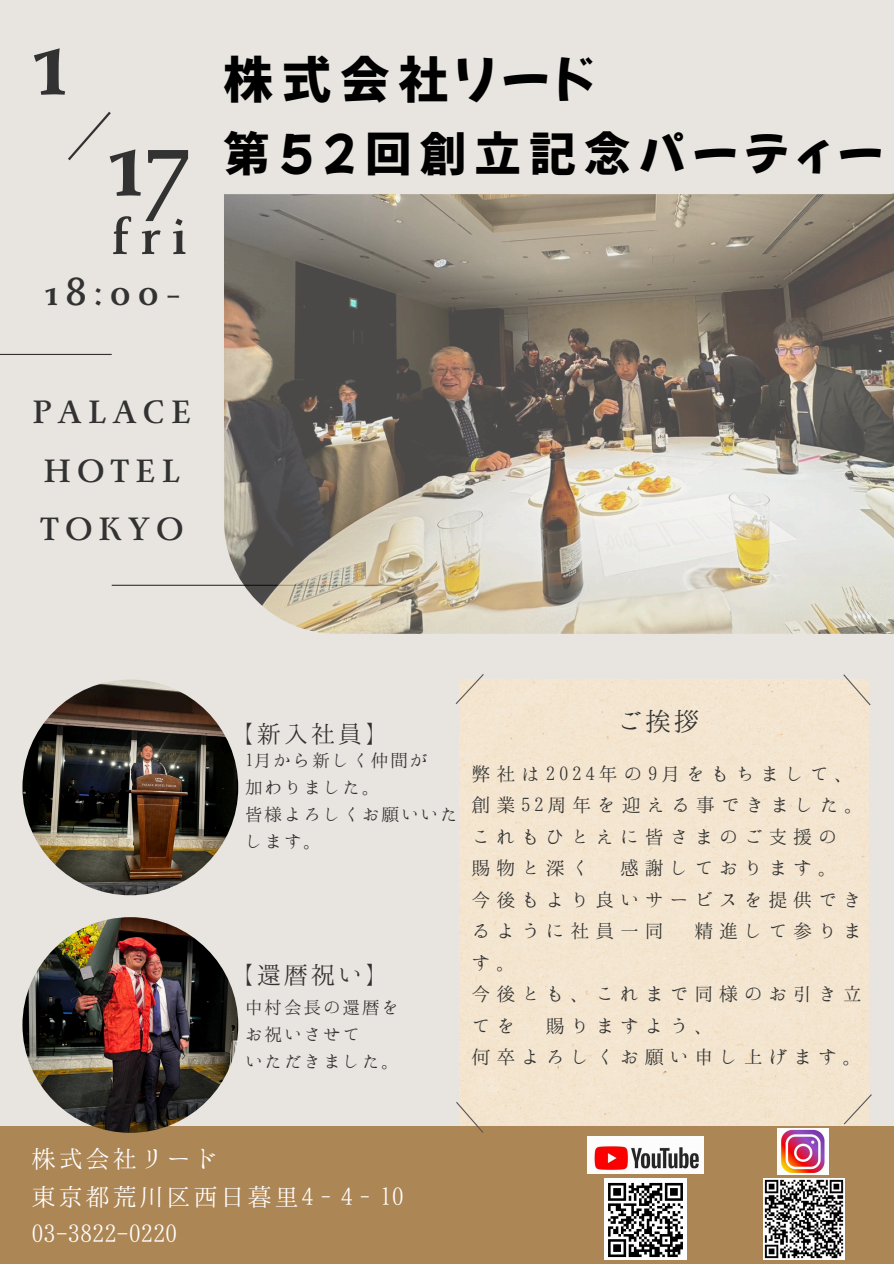
<style>
.page{position:relative;width:894px;height:1264px;background:#fff}
.page>*{position:absolute;margin:0;border:0;box-sizing:border-box;transform-origin:0 0}
.t1{font:700 112.5px "Monterchi Serif";color:#323232}
.t2{font:700 57px "Monterchi Serif";color:#323232}
.t3{font:49.5px "Mochiy Pop P One";letter-spacing:.18em;color:#000}
.t4{font:46.5px "Mochiy Pop P One";letter-spacing:.18em;color:#000}
.t5{font:700 42px "Monterchi Serif";color:#323232}
.t6{font:700 36px/58.5px "Monterchi Serif";letter-spacing:.175em;color:#323232}
.t7{font:28.5px "Hannari Mincho";color:#323232}
.t8{font:27px/37.2px "Hannari Mincho";color:#fff}
.t9{font:27px "Hannari Mincho";color:#323232}
.t10{font:21px/31.5px "Hannari Mincho";letter-spacing:.18em;color:#323232}
.t11{font:19.5px/27px "Hannari Mincho";color:#323232}
</style>
<div class="page">
<div style="left:0;top:0;width:893px;height:1263px;background:#e8e4e0"></div>
<hr style="left:0;top:354px;width:112px;height:1px;background:#323232">
<hr style="left:112px;top:584px;width:285px;height:2px;background:#323232">
<img style="left:224px;top:194px;width:669px;height:440px">
<svg style="left:68px;top:111px;width:43px;height:50px"></svg>
<div style="left:0;top:1126px;width:893px;height:137px;background:#ad8656"></div>
<img style="left:22px;top:679px;width:216px;height:216px;border-radius:50%">
<img style="left:22px;top:917px;width:216px;height:215px;border-radius:50%">
<div style="left:459px;top:679px;width:409px;height:445px;background:#f3e5d0"></div>
<svg style="left:455px;top:674px;width:30px;height:31px"></svg>
<svg style="left:841px;top:674px;width:30px;height:32px"></svg>
<svg style="left:456px;top:1100px;width:28px;height:33px"></svg>
<svg style="left:842px;top:1092px;width:30px;height:33px"></svg>
<img style="left:587px;top:1136px;width:116px;height:37px">
<img style="left:604px;top:1178px;width:82px;height:81px">
<img style="left:777px;top:1128px;width:51px;height:46px">
<img style="left:763px;top:1178px;width:80px;height:81px">
<p class="t1" style="left:33px;top:4px;width:37px">1</p>
<h3 class="t1" style="left:109px;top:105px;width:83px">17</h3>
<h2 class="t2" style="left:111px;top:208px;width:78px">fri</h2>
<p class="t5" style="left:45px;top:271px;width:135px">18:00-</p>
<p class="t3" style="left:223px;top:40px;width:372px">株式会社リード</p>
<p class="t4" style="left:223px;top:117px;width:660px">第52回創立記念パーティー</p>
<h1 class="t6" style="left:32px;top:388px;width:160px">PALACE<br>HOTEL<br>TOKYO</h1>
<p class="t9" style="left:230px;top:719px;width:163px">【新入社員】</p>
<h5 class="t11" style="left:245px;top:745px;width:186px">1月から新しく仲間が</h5>
<p class="t11" style="left:245px;top:772px;width:138px">加わりました。</p>
<p class="t11" style="left:245px;top:799px;width:216px">皆様よろしくお願いいたします。</p>
<p class="t9" style="left:230px;top:960px;width:163px">【還暦祝い】</p>
<p class="t11" style="left:245px;top:992px;width:157px">中村会長の還暦を</p>
<p class="t11" style="left:245px;top:1019px;width:118px">お祝いさせて</p>
<p class="t11" style="left:245px;top:1046px;width:157px">いただきました。</p>
<p class="t7" style="left:616px;top:706px;width:87px">ご挨拶</p>
<h4 class="t10" style="left:471px;top:756px;width:385px">弊社は2024年の9⽉をもちまして、</h4>
<p class="t10" style="left:471px;top:788px;width:395px">創業52周年を迎える事できました。</p>
<p class="t10" style="left:471px;top:819px;width:369px">これもひとえに皆さまのご⽀援の</p>
<p class="t10" style="left:471px;top:851px;width:121px">賜物と深く</p>
<p class="t10" style="left:620px;top:851px;width:220px">感謝しております。</p>
<p class="t10" style="left:471px;top:882px;width:393px">今後もより良いサービスを提供できるように社員⼀同</p>
<p class="t10" style="left:694px;top:914px;width:171px">精進して参りま</p>
<p class="t10" style="left:471px;top:945px;width:47px">す。</p>
<p class="t10" style="left:471px;top:977px;width:393px">今後とも、これまで同様のお引き⽴てを</p>
<p class="t10" style="left:545px;top:1008px;width:171px">賜りますよう、</p>
<h5 class="t10" style="left:471px;top:1040px;width:393px">何卒よろしくお願い申し上げます。</h5>
<p class="t8" style="left:31px;top:1139px;width:374px">株式会社リード<br>東京都荒川区西日暮里4‐4‐10<br>03-3822-0220</p>
</div>
